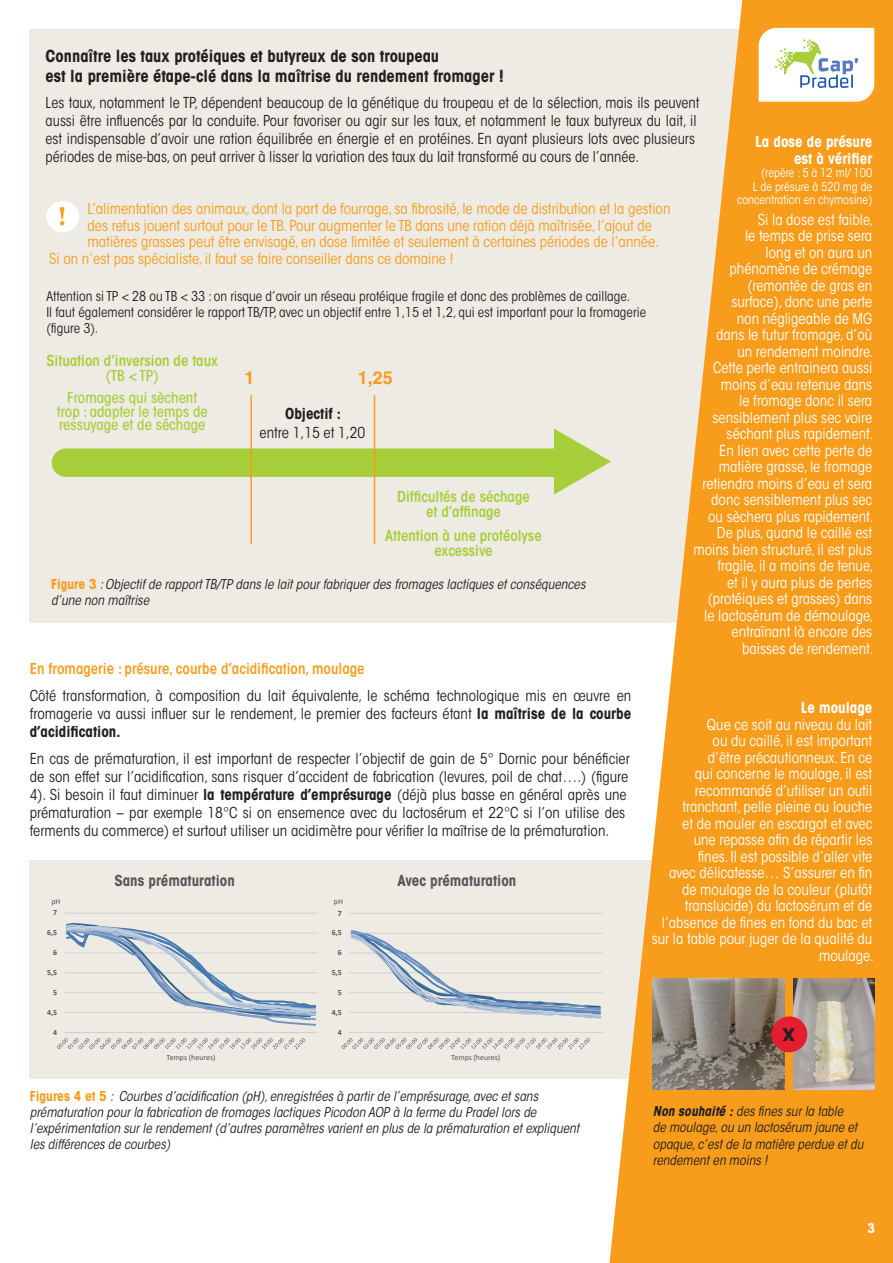
<style>
.page{position:relative;width:893px;height:1263px;background:#fff}
.page>*{position:absolute;margin:0;border:0;box-sizing:border-box;transform-origin:0 0}
.t1{font:700 27px "Minion Pro";color:#f89c1c}
.t2{font:700 18px "Helvetica LT Std";color:#f89c1c}
.t3{font:900 18px "Raleway";color:#231f20}
.t4{font:700 condensed 16.5px/19.8px "ITC Avant Garde Std";color:#231f20}
.t5{font:condensed 15px/18px "ITC Avant Garde Std";color:#231f20}
.t6{font:condensed 15px/16.5px "ITC Avant Garde Std";color:#fff;text-align:right}
.t7{font:condensed 15px "ITC Avant Garde Std";color:#f89c1c}
.t8{font:600 condensed 15px/15px "ITC Avant Garde Std";color:#a6ce39;text-align:center}
.t9{font:500 condensed 15px/13.5px "ITC Avant Garde Std";color:#a6ce39;text-align:center}
.t10{font:600 condensed 15px "ITC Avant Garde Std";color:#f89c1c}
.t11{font:700 condensed 15px/16.5px "ITC Avant Garde Std";color:#fff;text-align:right}
.t12{font:700 condensed 15px "ITC Avant Garde Std";color:#57585a}
.t13{font:700 condensed 15px "ITC Avant Garde Std";color:#231f20}
.t14{font:italic condensed 13.5px/16.2px "ITC Avant Garde Std";color:#231f20}
.t15{font:condensed 13.5px/16.2px "ITC Avant Garde Std";color:#231f20}
.t16{font:700 condensed 13.5px "ITC Avant Garde Std";color:#fff}
.t17{font:condensed 12px/13.5px "ITC Avant Garde Std";color:#fff;text-align:right}
.t18{font:7.8px "Calibri";color:#515455}
.t19{font:700 7.8px "Calibri";color:#515455}
.s1{font-weight:500}
.s2{font-weight:700;font-style:normal;color:#f89c1c}
.s3{font-weight:700}
</style>
<div class="page">
<div style="left:30px;top:29px;width:747px;height:593px;background:#eeebe4"></div>
<svg style="left:52px;top:429px;width:557px;height:66px"></svg>
<hr style="left:250px;top:395px;width:2px;height:149px;background:#f89c1c">
<hr style="left:374px;top:395px;width:1px;height:149px;background:#f89c1c">
<div style="left:46px;top:201px;width:33px;height:31px;background:#fff;border-radius:50%"></div>
<div style="left:30px;top:860px;width:659px;height:218px;background:#eeebe4"></div>
<hr style="left:64px;top:913px;width:254px;height:1px;background:#cfd1d0">
<hr style="left:64px;top:933px;width:254px;height:1px;background:#cfd1d0">
<hr style="left:64px;top:952px;width:254px;height:1px;background:#cfd1d0">
<hr style="left:64px;top:972px;width:254px;height:1px;background:#cfd1d0">
<hr style="left:64px;top:992px;width:254px;height:1px;background:#cfd1d0">
<hr style="left:64px;top:1012px;width:254px;height:1px;background:#cfd1d0">
<hr style="left:64px;top:1032px;width:254px;height:1px;background:#cfd1d0">
<svg style="left:64px;top:923px;width:253px;height:103px"></svg>
<svg style="left:57px;top:1038px;width:248px;height:11px"></svg>
<hr style="left:349px;top:913px;width:254px;height:1px;background:#cfd1d0">
<hr style="left:349px;top:933px;width:254px;height:1px;background:#cfd1d0">
<hr style="left:349px;top:953px;width:254px;height:1px;background:#cfd1d0">
<hr style="left:349px;top:972px;width:254px;height:1px;background:#cfd1d0">
<hr style="left:349px;top:992px;width:254px;height:1px;background:#cfd1d0">
<hr style="left:349px;top:1012px;width:254px;height:1px;background:#cfd1d0">
<hr style="left:349px;top:1032px;width:254px;height:1px;background:#cfd1d0">
<svg style="left:349px;top:930px;width:253px;height:89px"></svg>
<svg style="left:342px;top:1038px;width:248px;height:11px"></svg>
<svg style="left:609px;top:0;width:284px;height:1263px;fill:#f89c1c"></svg>
<svg style="left:759px;top:28px;width:115px;height:74px"></svg>
<img style="left:768px;top:33px;width:98px;height:66px">
<img style="left:794px;top:978px;width:81px;height:111px">
<img style="left:653px;top:978px;width:132px;height:111px">
<div style="left:771px;top:1016px;width:36px;height:36px;background:#e41d2f;border-radius:50%"></div>
<p class="t4" style="left:46px;top:46px;width:460px">Connaître les taux protéiques et butyreux de son troupeau<br>est la première étape-clé dans la maîtrise du rendement fromager !</p>
<p class="t5" style="left:46px;top:94px;width:655px">Les taux, notamment le TP, dépendent beaucoup de la génétique du troupeau et de la sélection, mais ils peuvent aussi être influencés par la conduite. Pour favoriser ou agir sur les taux, et notamment le taux butyreux du lait, il est indispensable d’avoir une ration équilibrée en énergie et en protéines. En ayant plusieurs lots avec plusieurs périodes de mise-bas, on peut arriver à lisser la variation des taux du lait transformé au cours de l’année.</p>
<p class="t11" style="left:755px;top:133px;width:119px">La dose de présure est à vérifier</p>
<p class="t17" style="left:737px;top:166px;width:137px">(repère : 5 à 12 ml/ 100<br>L de présure à 520 mg de concentration en chymosine)</p>
<p class="t6" style="left:694px;top:211px;width:182px">Si la dose est faible,<br>le temps de prise sera<br>long et on aura un phénomène de crémage (remontée de gras en<br>surface), donc une perte<br>non négligeable de MG<br>dans le futur fromage, d’où<br>un rendement moindre.<br>Cette perte entrainera aussi moins d’eau retenue dans<br>le fromage donc il sera sensiblement plus sec voire séchant plus rapidement.<br>En lien avec cette perte de matière grasse, le fromage retiendra moins d’eau et sera donc sensiblement plus sec<br>ou sèchera plus rapidement.<br>De plus, quand le caillé est moins bien structuré, il est plus fragile, il a moins de tenue,<br>et il y aura plus de pertes (protéiques et grasses) dans<br>le lactosérum de démoulage, entraînant là encore des baisses de rendement.</p>
<p class="t1" style="left:59px;top:197px;width:9px">!</p>
<p class="t7" style="left:88px;top:200px;width:584px">L’alimentation des animaux, dont la part de fourrage, sa fibrosité, le mode de distribution et la gestion</p>
<p class="t7" style="left:88px;top:216px;width:566px">des refus jouent surtout pour le TB. Pour augmenter le TB dans une ration déjà maîtrisée, l’ajout de</p>
<p class="t7" style="left:88px;top:233px;width:573px">matières grasses peut être envisagé, en dose limitée et seulement à certaines périodes de l’année.</p>
<p class="t7" style="left:49px;top:249px;width:406px">Si on n’est pas spécialiste, il faut se faire conseiller dans ce domaine !</p>
<p class="t15" style="left:46px;top:288px;width:585px">Attention si TP &lt; 28 ou TB &lt; 33 : on risque d’avoir un réseau protéique fragile et donc des problèmes de caillage.</p>
<p class="t15" style="left:46px;top:304px;width:601px">Il faut également considérer le rapport TB/TP, avec un objectif entre 1,15 et 1,2, qui est important pour la fromagerie (figure 3).</p>
<p class="t8" style="left:47px;top:353px;width:173px">Situation d’inversion de taux <span class="s1">(TB &lt; TP)</span></p>
<p class="t9" style="left:57px;top:391px;width:152px">Fromages qui sèchent trop : adapter le temps de ressuyage et de séchage</p>
<p class="t2" style="left:244px;top:367px;width:12px">1</p>
<p class="t2" style="left:358px;top:367px;width:37px">1,25</p>
<p class="t13" style="left:285px;top:404px;width:57px">Objectif :</p>
<p class="t5" style="left:260px;top:423px;width:107px">entre 1,15 et 1,20</p>
<p class="t8" style="left:397px;top:489px;width:134px">Difficultés de séchage et d’affinage</p>
<p class="t8" style="left:385px;top:527px;width:158px">Attention à une protéolyse excessive</p>
<p class="t14" style="left:51px;top:576px;width:536px"><span class="s2">Figure 3</span> : Objectif de rapport TB/TP dans le lait pour fabriquer des fromages lactiques et conséquences d’une non maîtrise</p>
<p class="t10" style="left:30px;top:660px;width:336px">En fromagerie : présure, courbe d’acidification, moulage</p>
<p class="t5" style="left:30px;top:687px;width:603px;text-align:justify">Côté transformation, à composition du lait équivalente, le schéma technologique mis en œuvre en fromagerie va aussi influer sur le rendement, le premier des facteurs étant <span class="s3">la maîtrise de la courbe d’acidification.</span></p>
<p class="t5" style="left:30px;top:749px;width:602px">En cas de prématuration, il est important de respecter l’objectif de gain de 5° Dornic pour bénéficier de son effet sur l’acidification, sans risquer d’accident de fabrication (levures, poil de chat….) (figure 4). Si besoin il faut diminuer <span class="s3">la température d’emprésurage</span> (déjà plus basse en général après une prématuration – par exemple 18°C si on ensemence avec du lactosérum et 22°C si l’on utilise des ferments du commerce) et surtout utiliser un acidimètre pour vérifier la maîtrise de la prématuration.</p>
<p class="t12" style="left:114px;top:871px;width:122px">Sans prématuration</p>
<p class="t12" style="left:397px;top:871px;width:120px">Avec prématuration</p>
<p class="t18" style="left:51px;top:896px;width:11px">pH</p>
<p class="t18" style="left:334px;top:896px;width:11px">pH</p>
<p class="t19" style="left:53px;top:907px;width:5px">7</p>
<p class="t19" style="left:338px;top:907px;width:5px">7</p>
<p class="t19" style="left:47px;top:927px;width:11px">6,5</p>
<p class="t19" style="left:332px;top:927px;width:11px">6,5</p>
<p class="t19" style="left:53px;top:947px;width:5px">6</p>
<p class="t19" style="left:338px;top:947px;width:5px">6</p>
<p class="t19" style="left:47px;top:967px;width:11px">5,5</p>
<p class="t19" style="left:332px;top:967px;width:11px">5,5</p>
<p class="t19" style="left:53px;top:987px;width:5px">5</p>
<p class="t19" style="left:338px;top:987px;width:5px">5</p>
<p class="t19" style="left:47px;top:1007px;width:11px">4,5</p>
<p class="t19" style="left:332px;top:1007px;width:11px">4,5</p>
<p class="t19" style="left:53px;top:1026px;width:5px">4</p>
<p class="t19" style="left:338px;top:1026px;width:5px">4</p>
<p class="t18" style="left:167px;top:1052px;width:50px">Temps (heures)</p>
<p class="t18" style="left:451px;top:1052px;width:50px">Temps (heures)</p>
<p class="t14" style="left:30px;top:1088px;width:551px"><span class="s2">Figures 4 et 5</span> : Courbes d’acidification (pH), enregistrées à partir de l’emprésurage, avec et sans prématuration pour la fabrication de fromages lactiques Picodon AOP à la ferme du Pradel lors de l’expérimentation sur le rendement (d’autres paramètres varient en plus de la prématuration et expliquent les différences de courbes)</p>
<p class="t11" style="left:801px;top:699px;width:73px">Le moulage</p>
<p class="t6" style="left:652px;top:716px;width:224px">Que ce soit au niveau du lait<br>ou du caillé, il est important<br>d’être précautionneux. En ce<br>qui concerne le moulage, il est recommandé d’utiliser un outil tranchant, pelle pleine ou louche<br>et de mouler en escargot et avec<br>une repasse afin de répartir les<br>fines. Il est possible d’aller vite<br>avec délicatesse… S’assurer en fin<br>de moulage de la couleur (plutôt translucide) du lactosérum et de l’absence de fines en fond du bac et sur la table pour juger de la qualité du moulage.</p>
<p class="t3" style="left:783px;top:1020px;width:13px">X</p>
<p class="t14" style="left:653px;top:1103px;width:212px"><span class="s3">Non souhaité :</span> des fines sur la table<br>de moulage, ou un lactosérum jaune et opaque, c’est de la matière perdue et du rendement en moins !</p>
<p class="t16" style="left:867px;top:1220px;width:9px">3</p>
</div>
